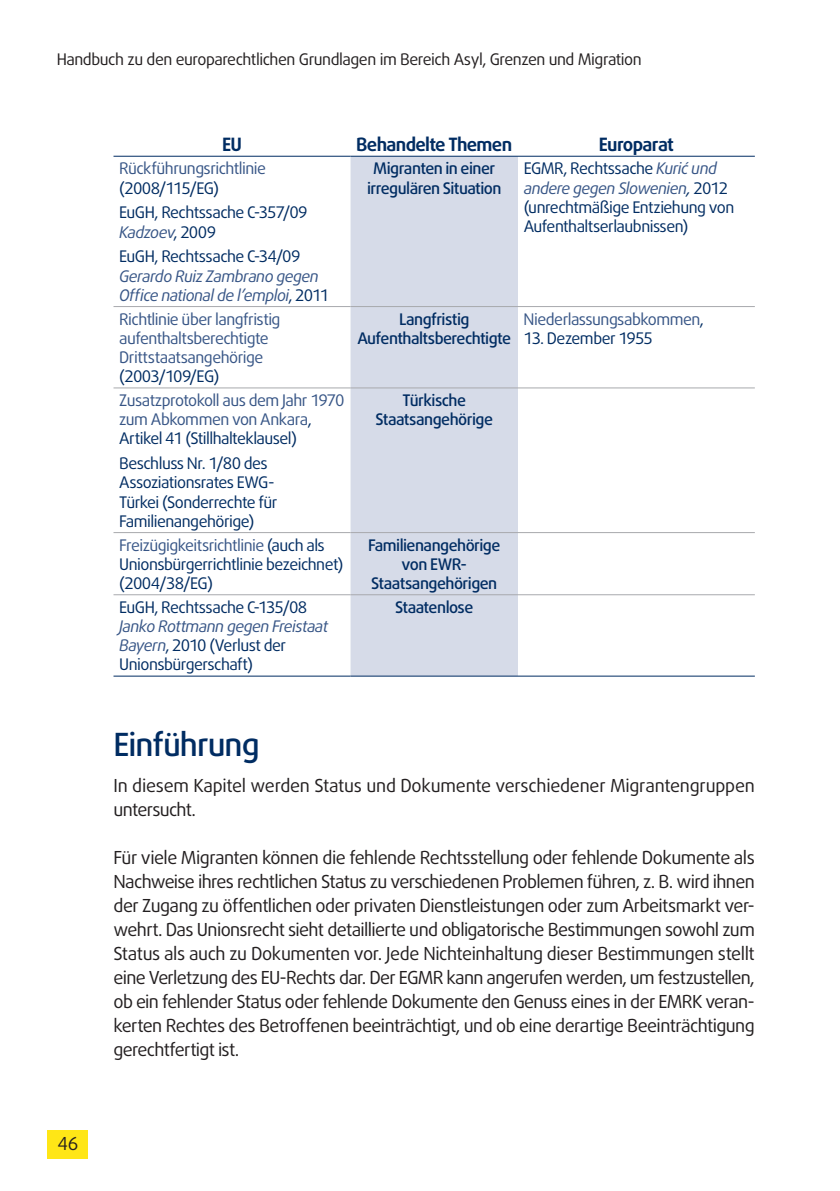
<style>
.page{position:relative;width:840px;height:1191px;background:#fff}
.page>*{position:absolute;margin:0;border:0;box-sizing:border-box;transform-origin:0 0}
.h2_nn{font:500 32px "Daxline Pro";letter-spacing:-.03em;color:#002c62}
._1st_table_header{font:700 18.4px "Daxline Pro";letter-spacing:-.04em;color:#002c62}
.body{font:18px/24px "Daxline Pro";letter-spacing:-.03em;color:#231f20}
._1st_table_body_left{font:16px/19.2px "Daxline Pro";letter-spacing:-.035em;color:#002c62}
._1st_table_body_left-2{font:16px/19.2px "Daxline Pro";letter-spacing:-.035em;color:#375586}
._1st_table_body_cent{font:500 16px/19.2px "Daxline Pro";letter-spacing:-.035em;color:#002c62;text-align:center}
._1st_table_body_left-3{font:italic 16px/19.2px "Daxline Pro";letter-spacing:-.035em;color:#375586}
.t1{font:16px "Daxline Pro";letter-spacing:-.03em;color:#231f20}
._1st_table_body_left-4{font:16px "Daxline Pro";letter-spacing:-.055em;color:#002c62}
.s1{color:#002c62}
.s2{font-style:italic;color:#375586}
.s3{font-style:normal;color:#002c62}
.s4{font-style:italic}
.s5{color:#375586}
</style>
<div class="page">
<div style="left:48px;top:1130px;width:40px;height:29px;background:#ffe616"></div>
<div style="left:350px;top:157px;width:167px;height:518px;background:#d6dbe8"></div>
<hr style="left:113px;top:306px;width:237px;height:1px;background:#a8a9ad">
<hr style="left:350px;top:306px;width:167px;height:1px;background:#a8a9ad">
<hr style="left:517px;top:306px;width:237px;height:1px;background:#a8a9ad">
<hr style="left:113px;top:387px;width:237px;height:1px;background:#a8a9ad">
<hr style="left:350px;top:387px;width:167px;height:1px;background:#a8a9ad">
<hr style="left:517px;top:387px;width:237px;height:1px;background:#a8a9ad">
<hr style="left:113px;top:532px;width:237px;height:1px;background:#a8a9ad">
<hr style="left:350px;top:532px;width:167px;height:1px;background:#a8a9ad">
<hr style="left:517px;top:532px;width:237px;height:1px;background:#a8a9ad">
<hr style="left:113px;top:156px;width:237px;height:1px;background:#002c62">
<hr style="left:517px;top:156px;width:237px;height:1px;background:#002c62">
<hr style="left:113px;top:675px;width:237px;height:1px;background:#002c62">
<hr style="left:350px;top:675px;width:167px;height:1px;background:#002c62">
<hr style="left:517px;top:675px;width:237px;height:1px;background:#002c62">
<hr style="left:113px;top:594px;width:237px;height:1px;background:#a8a9ad">
<hr style="left:350px;top:594px;width:167px;height:1px;background:#a8a9ad">
<hr style="left:517px;top:594px;width:237px;height:1px;background:#a8a9ad">
<hr style="left:350px;top:156px;width:167px;height:1px;background:#002c62">
<p class="t1" style="left:57px;top:49px;width:586px">Handbuch zu den europarechtlichen Grundlagen im Bereich Asyl, Grenzen und Migration</p>
<p class="_1st_table_header" style="left:222px;top:132px;width:21px">EU</p>
<p class="_1st_table_header" style="left:356px;top:132px;width:157px">Behandelte Themen</p>
<p class="_1st_table_header" style="left:598px;top:132px;width:76px">Europarat</p>
<p class="_1st_table_body_left-2" style="left:119px;top:159px;width:148px">Rückführungsrichtlinie <span class="s1">(2008/115/EG)</span></p>
<p class="_1st_table_body_left" style="left:119px;top:203px;width:190px">EuGH, Rechtssache C-357/09<br><span class="s2">Kadzoev</span>, 2009</p>
<p class="_1st_table_body_left-3" style="left:119px;top:247px;width:211px"><span class="s3">EuGH, Rechtssache C-34/09<br></span>Gerardo Ruiz Zambrano gegen<br>Office national de l’emploi<span class="s3">, 2011</span></p>
<p class="_1st_table_body_cent" style="left:367px;top:159px;width:136px">Migranten in einer irregulären Situation</p>
<p class="_1st_table_body_left" style="left:523px;top:159px;width:212px">EGMR, Rechtssache <span class="s2">Kurić und andere gegen Slowenien</span><span class="s4">,</span> 2012 (unrechtmäßige Entziehung von<br>Aufenthaltserlaubnissen)</p>
<p class="_1st_table_body_left-2" style="left:119px;top:309px;width:163px">Richtlinie über langfristig aufenthaltsberechtigte<br>Drittstaatsangehörige <span class="s1">(2003/109/EG)</span></p>
<p class="_1st_table_body_cent" style="left:357px;top:309px;width:155px">Langfristig<br>Aufenthaltsberechtigte</p>
<p class="_1st_table_body_left-2" style="left:523px;top:309px;width:182px">Niederlassungsabkommen<span class="s1">,</span></p>
<p class="_1st_table_body_left-4" style="left:523px;top:327px;width:131px">13. Dezember 1955</p>
<p class="_1st_table_body_left-2" style="left:119px;top:391px;width:227px">Zusatzprotokoll aus dem Jahr 1970 zum Abkommen von Ankara<span class="s1">,<br>Artikel 41 (Stillhalteklausel)</span></p>
<p class="_1st_table_body_left" style="left:119px;top:454px;width:160px">Beschluss Nr. 1/80 des<br>Assoziationsrates EWG-<br>Türkei (Sonderrechte für<br>Familienangehörige)</p>
<p class="_1st_table_body_cent" style="left:375px;top:391px;width:119px">Türkische<br>Staatsangehörige</p>
<p class="_1st_table_body_left" style="left:119px;top:535px;width:226px"><span class="s5">Freizügigkeitsrichtlinie</span> (auch als<br>Unionsbürgerrichtlinie bezeichnet) (2004/38/EG)</p>
<p class="_1st_table_body_cent" style="left:368px;top:535px;width:134px">Familienangehörige von EWR-<br>Staatsangehörigen</p>
<p class="_1st_table_body_left" style="left:119px;top:597px;width:210px">EuGH, Rechtssache C-135/08<br><span class="s2">Janko Rottmann gegen Freistaat<br>Bayern</span>, 2010 (Verlust der<br>Unionsbürgerschaft)</p>
<p class="_1st_table_body_cent" style="left:395px;top:597px;width:80px">Staatenlose</p>
<p class="body" style="left:58px;top:1131px;width:22px">46</p>
<p class="h2_nn" style="left:113px;top:723px;width:148px">Einführung</p>
<p class="body" style="left:113px;top:774px;width:642px">In diesem Kapitel werden Status und Dokumente verschiedener Migrantengruppen untersucht.</p>
<p class="body" style="left:113px;top:846px;width:642px;text-align:justify">Für viele Migranten können die fehlende Rechtsstellung oder fehlende Dokumente als Nachweise ihres rechtlichen Status zu verschiedenen Problemen führen, z. B. wird ihnen der Zugang zu öffentlichen oder privaten Dienstleistungen oder zum Arbeitsmarkt ver&shy;wehrt. Das Unionsrecht sieht detaillierte und obligatorische Bestimmungen sowohl zum Status als auch zu Dokumenten vor. Jede Nichteinhaltung dieser Bestimmungen stellt eine Verletzung des EU-Rechts dar. Der EGMR kann angerufen werden, um festzustellen, ob ein fehlender Status oder fehlende Dokumente den Genuss eines in der EMRK veran&shy;kerten Rechtes des Betroffenen beeinträchtigt, und ob eine derartige Beeinträchtigung gerechtfertigt ist.</p>
</div>
